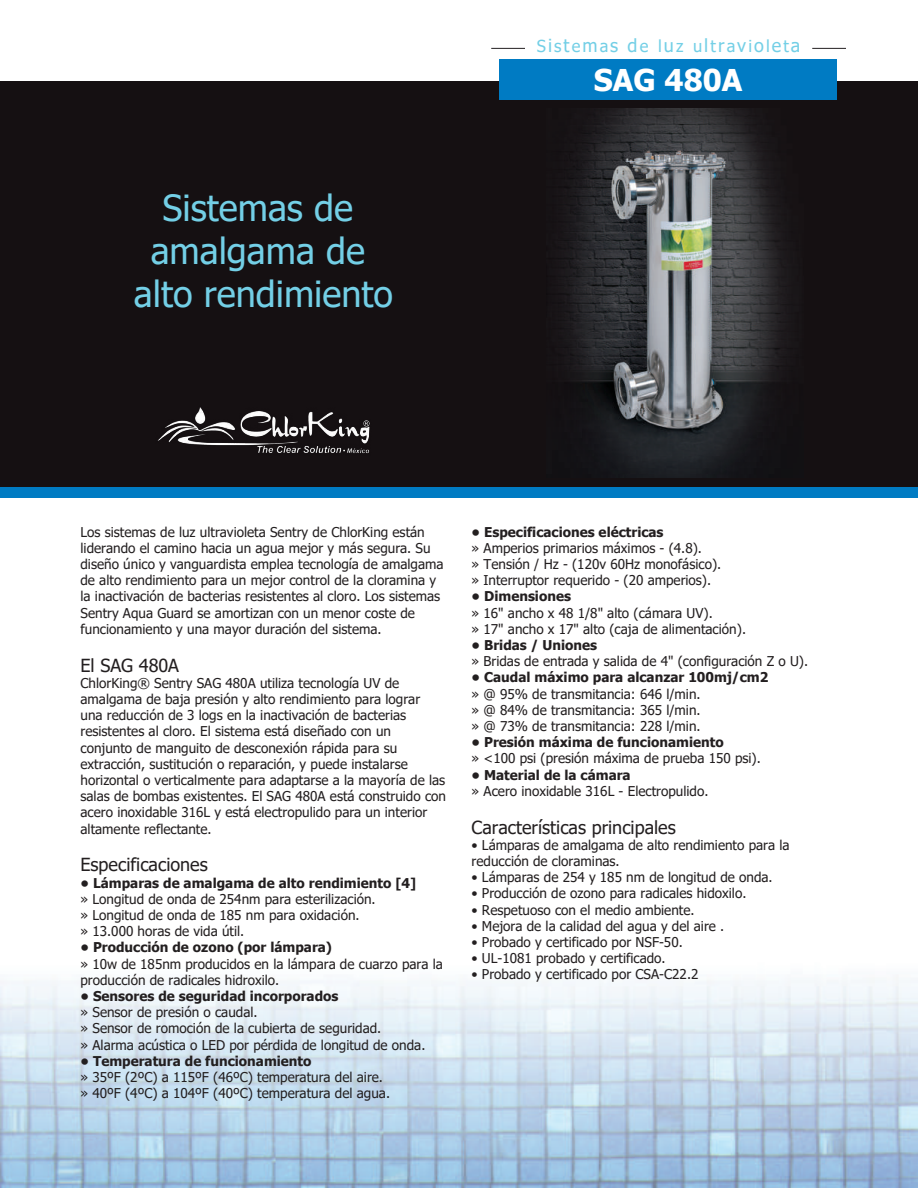
<style>
.page{position:relative;width:918px;height:1188px;background:#fff}
.page>*{position:absolute;margin:0;border:0;box-sizing:border-box;transform-origin:0 0}
.t1{font:36px/43.2px "Tahoma";color:#73cfe6;text-align:center}
.t2{font:700 30px "Tahoma";color:#fff}
.t3{font:18px "Tahoma";color:#231f20}
.t4{font:16.5px "Tahoma";color:#73cfe6}
.t5{font:13.5px/16.2px "Tahoma";color:#231f20}
.t6{font:700 13.5px "Tahoma";color:#231f20}
.s1{font-size:18px}
</style>
<div class="page">
<div style="left:0;top:81px;width:918px;height:407px;background:#151012"></div>
<div style="left:0;top:488px;width:918px;height:10px;background:#007bc3"></div>
<img style="left:0;top:980px;width:918px;height:208px">
<div style="left:500px;top:59px;width:337px;height:41px;background:#007bc3"></div>
<hr style="left:491px;top:48px;width:34px;height:1px;background:#231f20">
<hr style="left:812px;top:48px;width:34px;height:1px;background:#231f20">
<img style="left:158px;top:407px;width:212px;height:47px">
<img style="left:562px;top:108px;width:226px;height:369px">
<h1 class="t1" style="left:134px;top:188px;width:261px">Sistemas de amalgama de alto rendimiento</h1>
<p class="t4" style="left:537px;top:35px;width:265px">S<span class="s1">i</span>s<span class="s1">t</span>e<span class="s1">m</span>a<span class="s1">s d</span>e l<span class="s1">u</span>z u<span class="s1">l</span>t<span class="s1">r</span>a<span class="s1">v</span>i<span class="s1">o</span>l<span class="s1">e</span>t<span class="s1">a</span></p>
<h2 class="t2" style="left:594px;top:60px;width:150px">SAG 480A</h2>
<p class="t5" style="left:81px;top:524px;width:365px">Los sistemas de luz ultravioleta Sentry de ChlorKing están liderando el camino hacia un agua mejor y más segura. Su diseño único y vanguardista emplea tecnología de amalgama de alto rendimiento para un mejor control de la cloramina y la inactivación de bacterias resistentes al cloro. Los sistemas Sentry Aqua Guard se amortizan con un menor coste de funcionamiento y una mayor duración del sistema.</p>
<h3 class="t3" style="left:81px;top:653px;width:100px">El SAG 480A</h3>
<p class="t5" style="left:81px;top:676px;width:367px">ChlorKing® Sentry SAG 480A utiliza tecnología UV de amalgama de baja presión y alto rendimiento para lograr<br>una reducción de 3 logs en la inactivación de bacterias resistentes al cloro. El sistema está diseñado con un conjunto de manguito de desconexión rápida para su extracción, sustitución o reparación, y puede instalarse horizontal o verticalmente para adaptarse a la mayoría de las salas de bombas existentes. El SAG 480A está construido con acero inoxidable 316L y está electropulido para un interior altamente reflectante.</p>
<h3 class="t3" style="left:81px;top:853px;width:129px">Especificaciones</h3>
<p class="t6" style="left:81px;top:873px;width:337px">• Lámparas de amalgama de alto rendimiento [4]</p>
<p class="t5" style="left:81px;top:892px;width:297px">» Longitud de onda de 254nm para esterilización. » Longitud de onda de 185 nm para oxidación.<br>» 13.000 horas de vida útil.</p>
<p class="t6" style="left:81px;top:938px;width:253px">• Producción de ozono (por lámpara)</p>
<p class="t5" style="left:81px;top:956px;width:364px">» 10w de 185nm producidos en la lámpara de cuarzo para la producción de radicales hidroxilo.</p>
<p class="t6" style="left:81px;top:987px;width:259px">• Sensores de seguridad incorporados</p>
<p class="t5" style="left:81px;top:1005px;width:346px">» Sensor de presión o caudal.<br>» Sensor de romoción de la cubierta de seguridad.<br>» Alarma acústica o LED por pérdida de longitud de onda.</p>
<p class="t6" style="left:81px;top:1051px;width:233px">• Temperatura de funcionamiento</p>
<p class="t5" style="left:81px;top:1070px;width:311px">» 35ºF (2ºC) a 115ºF (46ºC) temperatura del aire. » 40ºF (4ºC) a 104ºF (40ºC) temperatura del agua.</p>
<p class="t6" style="left:472px;top:522px;width:193px">• Especificaciones eléctricas</p>
<p class="t5" style="left:472px;top:541px;width:251px">» Amperios primarios máximos - (4.8).<br>» Tensión / Hz - (120v 60Hz monofásico). » Interruptor requerido - (20 amperios).</p>
<p class="t6" style="left:472px;top:587px;width:101px">• Dimensiones</p>
<p class="t5" style="left:472px;top:605px;width:276px">» 16" ancho x 48 1/8" alto (cámara UV).<br>» 17" ancho x 17" alto (caja de alimentación).</p>
<p class="t6" style="left:472px;top:636px;width:127px">• Bridas / Uniones</p>
<p class="t5" style="left:472px;top:654px;width:338px">» Bridas de entrada y salida de 4" (configuración Z o U).</p>
<p class="t6" style="left:472px;top:668px;width:298px">• Caudal máximo para alcanzar 100mj/cm2</p>
<p class="t5" style="left:472px;top:686px;width:231px;text-align:justify">» @ 95% de transmitancia: 646 l/min. » @ 84% de transmitancia: 365 l/min. » @ 73% de transmitancia: 228 l/min.</p>
<p class="t6" style="left:472px;top:733px;width:254px">• Presión máxima de funcionamiento</p>
<p class="t5" style="left:472px;top:751px;width:291px">» &lt;100 psi (presión máxima de prueba 150 psi).</p>
<p class="t6" style="left:472px;top:765px;width:161px">• Material de la cámara</p>
<p class="t5" style="left:472px;top:784px;width:238px">» Acero inoxidable 316L - Electropulido.</p>
<h3 class="t3" style="left:472px;top:815px;width:206px">Características principales</h3>
<p class="t5" style="left:472px;top:838px;width:319px">• Lámparas de amalgama de alto rendimiento para la reducción de cloraminas.</p>
<p class="t5" style="left:472px;top:870px;width:303px">• Lámparas de 254 y 185 nm de longitud de onda.</p>
<p class="t5" style="left:472px;top:886px;width:276px">• Producción de ozono para radicales hidoxilo.</p>
<p class="t5" style="left:472px;top:902px;width:224px">• Respetuoso con el medio ambiente.</p>
<p class="t5" style="left:472px;top:919px;width:254px">• Mejora de la calidad del agua y del aire .</p>
<p class="t5" style="left:472px;top:935px;width:213px">• Probado y certificado por NSF-50.</p>
<p class="t5" style="left:472px;top:951px;width:196px">• UL-1081 probado y certificado.</p>
<p class="t5" style="left:472px;top:967px;width:228px">• Probado y certificado por CSA-C22.2</p>
</div>
